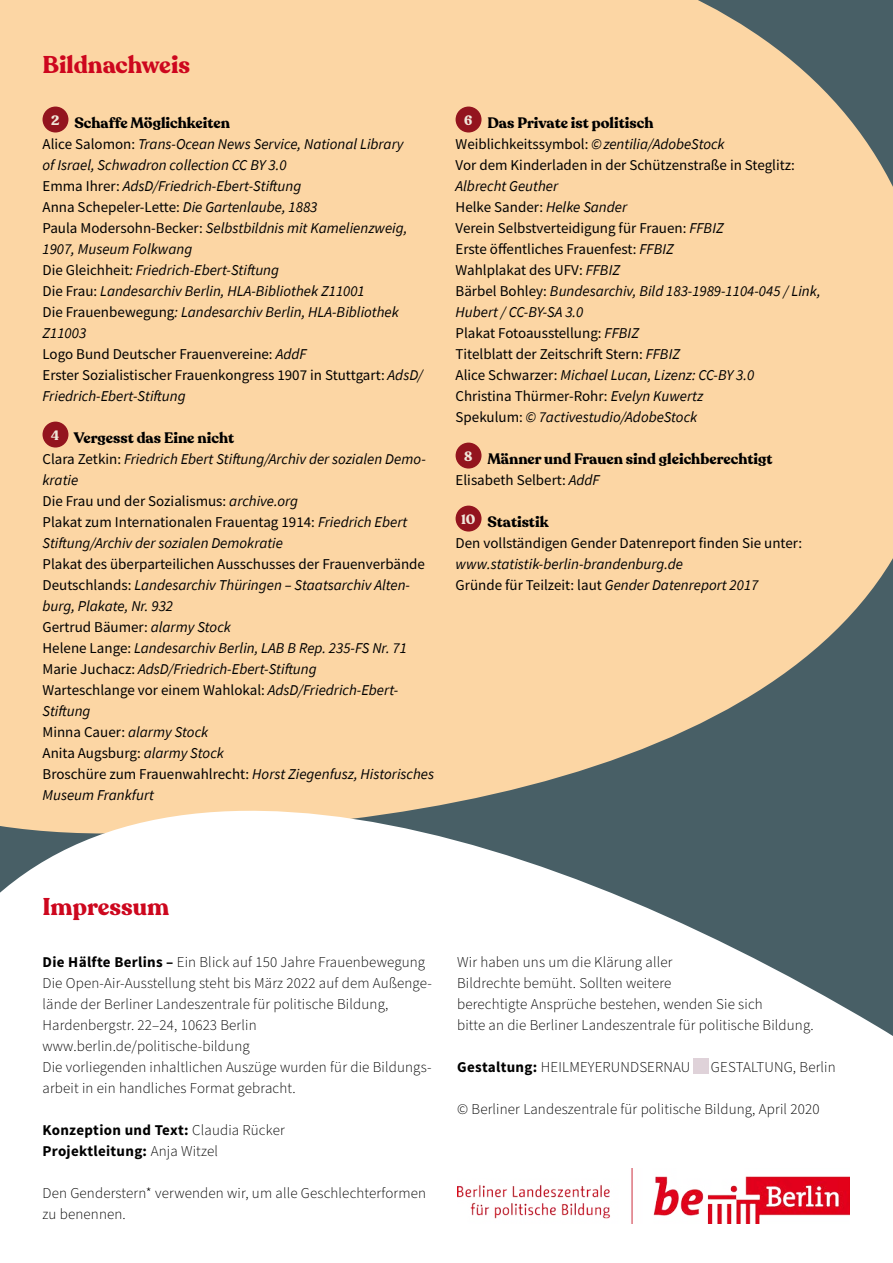
<style>
.page{position:relative;width:893px;height:1263px;background:#fff}
.page>*{position:absolute;margin:0;border:0;box-sizing:border-box;transform-origin:0 0}
.Impressum_H1_Impressum{font:700 24px "Recoleta";color:#cd071e}
.Statistiken_P_Statistiken_10_14{font:15px/21px "Source Sans Pro";color:#000}
.Statistiken_P_Statistiken_10_14-2{font:italic 15px/21px "Source Sans Pro";color:#000}
.Impressum_P_Impressum{font:300 15px/21px "Source Sans Pro";letter-spacing:.01em;color:#000}
.Impressum_PH_Impressum{font:700 15px "Recoleta";color:#000}
.Impressum_P_Impressum-2{font:700 15px "Source Sans Pro";letter-spacing:.02em;color:#000}
.t1{font:700 13.5px "Recoleta";color:#f0e7da}
.s1{font-style:normal}
.s2{font-style:italic}
.s3{font-weight:700}
.s4{font-weight:300}
</style>
<div class="page">
<div style="left:0;top:0;width:893px;height:704px;background:#fcd6a4"></div>
<svg style="left:0;top:704px;width:893px;height:512px"></svg>
<div style="left:43px;top:107px;width:25px;height:25px;background:#93141e;border-radius:50%"></div>
<div style="left:43px;top:422px;width:25px;height:25px;background:#93141e;border-radius:50%"></div>
<div style="left:456px;top:107px;width:25px;height:25px;background:#93141e;border-radius:50%"></div>
<div style="left:456px;top:443px;width:25px;height:25px;background:#93141e;border-radius:50%"></div>
<div style="left:456px;top:506px;width:25px;height:25px;background:#93141e;border-radius:50%"></div>
<div style="left:693px;top:1058px;width:16px;height:16px;background:#dfd2d9"></div>
<img style="left:457px;top:1168px;width:392px;height:56px">
<h1 class="Impressum_H1_Impressum" style="left:43px;top:50px;width:149px">Bildnachweis</h1>
<p class="t1" style="left:51px;top:112px;width:10px">2</p>
<p class="Impressum_PH_Impressum" style="left:74px;top:113px;width:157px">Schaffe Möglichkeiten</p>
<p class="Statistiken_P_Statistiken_10_14-2" style="left:43px;top:133px;width:363px"><span class="s1">Alice Salomon:</span> Trans-Ocean News Service, National Library</p>
<p class="Statistiken_P_Statistiken_10_14-2" style="left:43px;top:154px;width:246px">of Israel, Schwadron collection CC BY 3.0</p>
<p class="Statistiken_P_Statistiken_10_14-2" style="left:43px;top:175px;width:260px"><span class="s1">Emma Ihrer:</span> AdsD/Friedrich-Ebert-Stiftung</p>
<p class="Statistiken_P_Statistiken_10_14" style="left:43px;top:196px;width:276px">Anna Schepeler-Lette: <span class="s2">Die Gartenlaube, 1883</span></p>
<p class="Statistiken_P_Statistiken_10_14-2" style="left:43px;top:217px;width:366px"><span class="s1">Paula Modersohn-Becker:</span> Selbstbildnis mit Kamelienzweig,<br>1907, Museum Folkwang</p>
<p class="Statistiken_P_Statistiken_10_14-2" style="left:43px;top:259px;width:238px"><span class="s1">Die Gleichheit</span>: Friedrich-Ebert-Stiftung</p>
<p class="Statistiken_P_Statistiken_10_14-2" style="left:43px;top:280px;width:324px"><span class="s1">Die Frau:</span> Landesarchiv Berlin, HLA-Bibliothek Z11001</p>
<p class="Statistiken_P_Statistiken_10_14-2" style="left:43px;top:301px;width:358px"><span class="s1">Die Frauenbewegung</span>: Landesarchiv Berlin, HLA-Bibliothek<br>Z11003</p>
<p class="Statistiken_P_Statistiken_10_14" style="left:43px;top:343px;width:265px">Logo Bund Deutscher Frauenvereine: <span class="s2">AddF</span></p>
<p class="Statistiken_P_Statistiken_10_14" style="left:43px;top:364px;width:382px">Erster Sozialistischer Frauenkongress 1907 in Stuttgart: <span class="s2">AdsD/<br>Friedrich-Ebert-Stiftung</span></p>
<p class="t1" style="left:51px;top:427px;width:10px">4</p>
<p class="Impressum_PH_Impressum" style="left:74px;top:428px;width:162px">Vergesst das Eine nicht</p>
<p class="Statistiken_P_Statistiken_10_14-2" style="left:43px;top:448px;width:385px"><span class="s1">Clara Zetkin:</span> Friedrich Ebert Stiftung/Archiv der sozialen Demo&shy;kratie</p>
<p class="Statistiken_P_Statistiken_10_14" style="left:43px;top:490px;width:257px">Die Frau und der Sozialismus: <span class="s2">archive.org</span></p>
<p class="Statistiken_P_Statistiken_10_14-2" style="left:43px;top:511px;width:366px"><span class="s1">Plakat zum Internationalen Frauentag 1914:</span> Friedrich Ebert<br>Stiftung/Archiv der sozialen Demokratie</p>
<p class="Statistiken_P_Statistiken_10_14" style="left:43px;top:553px;width:384px">Plakat des überparteilichen Ausschusses der Frauenverbände<br>Deutschlands: <span class="s2">Landesarchiv Thüringen – Staatsarchiv Alten&shy;burg, Plakate, Nr. 932</span></p>
<p class="Statistiken_P_Statistiken_10_14" style="left:43px;top:616px;width:190px">Gertrud Bäumer: <span class="s2">alarmy Stock</span></p>
<p class="Statistiken_P_Statistiken_10_14-2" style="left:43px;top:637px;width:366px"><span class="s1">Helene Lange:</span> Landesarchiv Berlin, LAB B Rep. 235-FS Nr. 71</p>
<p class="Statistiken_P_Statistiken_10_14-2" style="left:43px;top:658px;width:276px"><span class="s1">Marie Juchacz:</span> AdsD/Friedrich-Ebert-Stiftung</p>
<p class="Statistiken_P_Statistiken_10_14" style="left:43px;top:679px;width:357px">Warteschlange vor einem Wahlokal: <span class="s2">AdsD/Friedrich-Ebert-</span></p>
<p class="Statistiken_P_Statistiken_10_14-2" style="left:43px;top:700px;width:50px">Stiftung</p>
<p class="Statistiken_P_Statistiken_10_14" style="left:43px;top:721px;width:167px">Minna Cauer: <span class="s2">alarmy Stock</span></p>
<p class="Statistiken_P_Statistiken_10_14" style="left:43px;top:742px;width:183px">Anita Augsburg: <span class="s2">alarmy Stock</span></p>
<p class="Statistiken_P_Statistiken_10_14-2" style="left:43px;top:763px;width:393px"><span class="s1">Broschüre zum Frauenwahlrecht:</span> Horst Ziegenfusz, Historisches<br>Museum Frankfurt</p>
<p class="t1" style="left:464px;top:112px;width:10px">6</p>
<p class="Impressum_PH_Impressum" style="left:487px;top:113px;width:168px">Das Private ist politisch</p>
<p class="Statistiken_P_Statistiken_10_14" style="left:456px;top:133px;width:271px">Weiblichkeitssymbol: <span class="s2">©zentilia/AdobeStock</span></p>
<p class="Statistiken_P_Statistiken_10_14" style="left:456px;top:154px;width:341px">Vor dem Kinderladen in der Schützenstraße in Steglitz:</p>
<p class="Statistiken_P_Statistiken_10_14-2" style="left:456px;top:175px;width:104px">Albrecht Geuther</p>
<p class="Statistiken_P_Statistiken_10_14" style="left:456px;top:196px;width:173px">Helke Sander: <span class="s2">Helke Sander</span></p>
<p class="Statistiken_P_Statistiken_10_14" style="left:456px;top:217px;width:270px">Verein Selbstverteidigung für Frauen: <span class="s2">FFBIZ</span></p>
<p class="Statistiken_P_Statistiken_10_14" style="left:456px;top:238px;width:220px">Erste öffentliches Frauenfest: <span class="s2">FFBIZ</span></p>
<p class="Statistiken_P_Statistiken_10_14" style="left:456px;top:259px;width:166px">Wahlplakat des UFV: <span class="s2">FFBIZ</span></p>
<p class="Statistiken_P_Statistiken_10_14-2" style="left:456px;top:280px;width:367px"><span class="s1">Bärbel Bohley:</span> Bundesarchiv, Bild 183-1989-1104-045 / Link,<br>Hubert / CC-BY-SA 3.0</p>
<p class="Statistiken_P_Statistiken_10_14" style="left:456px;top:322px;width:185px">Plakat Fotoausstellung: <span class="s2">FFBIZ</span></p>
<p class="Statistiken_P_Statistiken_10_14" style="left:456px;top:343px;width:226px">Titelblatt der Zeitschrift Stern: <span class="s2">FFBIZ</span></p>
<p class="Statistiken_P_Statistiken_10_14-2" style="left:456px;top:364px;width:300px"><span class="s1">Alice Schwarzer:</span> Michael Lucan, Lizenz: CC-BY 3.0</p>
<p class="Statistiken_P_Statistiken_10_14" style="left:456px;top:385px;width:249px">Christina Thürmer-Rohr: <span class="s2">Evelyn Kuwertz</span></p>
<p class="Statistiken_P_Statistiken_10_14-2" style="left:456px;top:406px;width:243px"><span class="s1">Spekulum:</span> © 7activestudio/AdobeStock</p>
<p class="t1" style="left:464px;top:448px;width:10px">8</p>
<p class="Impressum_PH_Impressum" style="left:487px;top:449px;width:287px">Männer und Frauen sind gleichberechtigt</p>
<p class="Statistiken_P_Statistiken_10_14" style="left:456px;top:469px;width:146px">Elisabeth Selbert: <span class="s2">AddF</span></p>
<p class="t1" style="left:461px;top:511px;width:16px">10</p>
<p class="Impressum_PH_Impressum" style="left:487px;top:512px;width:63px">Statistik</p>
<p class="Statistiken_P_Statistiken_10_14" style="left:456px;top:532px;width:348px">Den vollständigen Gender Datenreport finden Sie unter: <span class="s2">www.statistik-berlin-brandenburg.de</span></p>
<p class="Statistiken_P_Statistiken_10_14" style="left:456px;top:574px;width:304px">Gründe für Teilzeit: laut <span class="s2">Gender Datenreport 2017</span></p>
<h1 class="Impressum_H1_Impressum" style="left:43px;top:891px;width:128px">Impressum</h1>
<p class="Impressum_P_Impressum" style="left:43px;top:952px;width:384px"><span class="s3">Die Hälfte Berlins –</span> Ein Blick auf 150 Jahre Frauenbewegung</p>
<p class="Impressum_P_Impressum" style="left:43px;top:973px;width:391px">Die Open-Air-Ausstellung steht bis März 2022 auf dem Außenge&shy;lände der Berliner Landeszentrale für politische Bildung,<br>Hardenbergstr. 22–24, 10623 Berlin</p>
<p class="Impressum_P_Impressum" style="left:43px;top:1036px;width:209px">www.berlin.de/politische-bildung</p>
<p class="Impressum_P_Impressum" style="left:43px;top:1057px;width:390px">Die vorliegenden inhaltlichen Auszüge wurden für die Bildungs&shy;arbeit in ein handliches Format gebracht.</p>
<p class="Impressum_P_Impressum-2" style="left:43px;top:1120px;width:244px">Konzeption und Text: <span class="s4">Claudia Rücker</span></p>
<p class="Impressum_P_Impressum-2" style="left:43px;top:1141px;width:177px">Projektleitung: <span class="s4">Anja Witzel</span></p>
<p class="Impressum_P_Impressum" style="left:43px;top:1183px;width:385px">Den Genderstern* verwenden wir, um alle Geschlechterformen zu benennen.</p>
<p class="Impressum_P_Impressum" style="left:457px;top:952px;width:358px">Wir haben uns um die Klärung aller<br>Bildrechte bemüht. Sollten weitere<br>berechtigte Ansprüche bestehen, wenden Sie sich<br>bitte an die Berliner Landeszentrale für politische Bildung.</p>
<p class="Impressum_P_Impressum" style="left:457px;top:1057px;width:235px"><span class="s3">Gestaltung:</span> HEILMEYERUNDSERNAU</p>
<p class="Impressum_P_Impressum" style="left:711px;top:1057px;width:126px">GESTALTUNG, Berlin</p>
<p class="Impressum_P_Impressum" style="left:457px;top:1099px;width:364px">© Berliner Landeszentrale für politische Bildung, April 2020</p>
</div>
